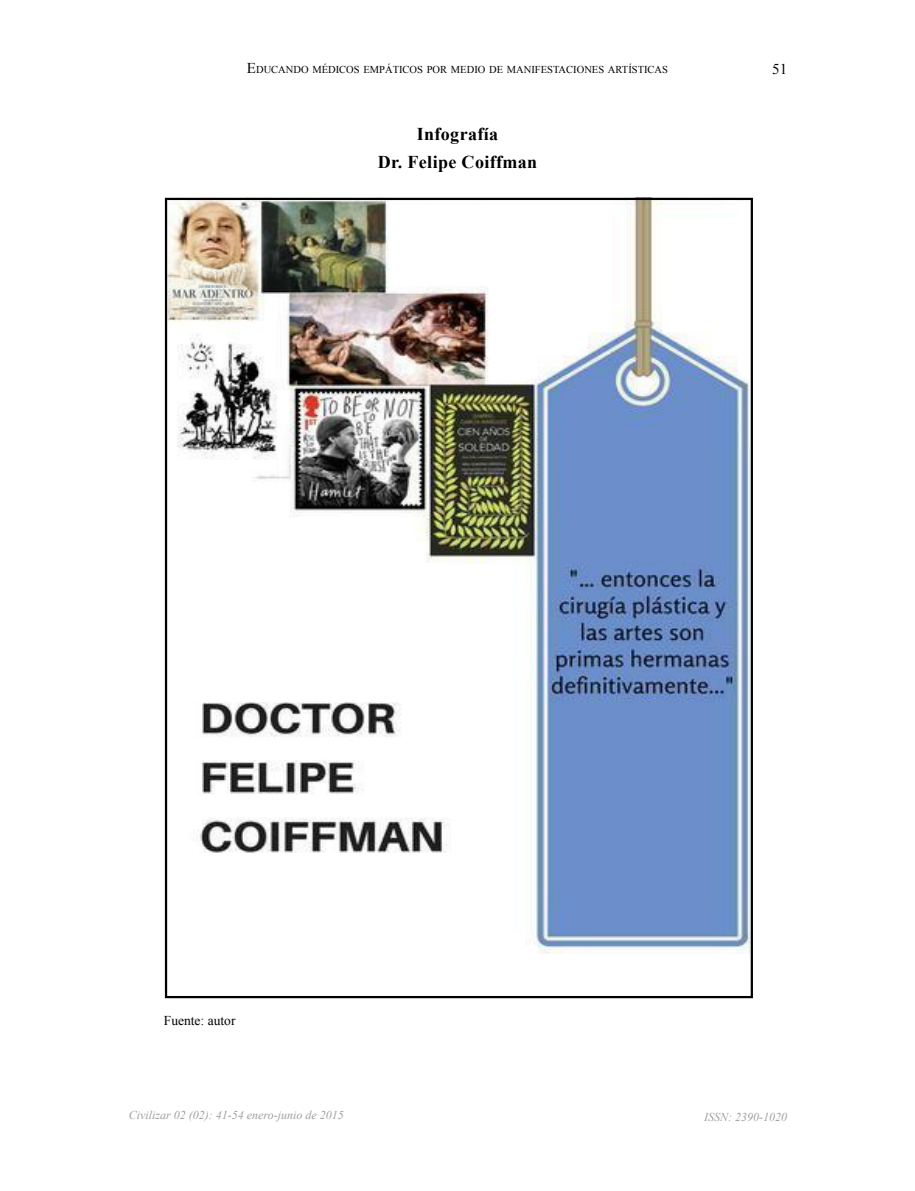
<style>
.page{position:relative;width:915px;height:1191px;background:#fff}
.page>*{position:absolute;margin:0;border:0;box-sizing:border-box;transform-origin:0 0}
.t1{font:700 18px/27.8px "Times New Roman";letter-spacing:.02em;color:#000;text-align:center}
.t2{font:15px "Times New Roman";color:#000}
.t3{font:13.5px "Times New Roman";color:#000}
.t4{font:italic 12px "Times New Roman";color:#9d9fa2}
.t5{font:10.5px "Times New Roman";color:#000}
.s1{font-size:15px}
</style>
<div class="page">
<img style="left:168px;top:201px;width:580px;height:753px">
<p class="t5" style="left:247px;top:63px;width:422px"><span class="s1">E</span>DUCANDO MÉDICOS EMPÁTICOS POR MEDIO DE MANIFESTACIONES ARTÍSTICAS</p>
<h2 class="t2" style="left:772px;top:59px;width:16px">51</h2>
<h1 class="t1" style="left:377px;top:119px;width:161px">Infografía<br>Dr. Felipe Coiffman</h1>
<p class="t3" style="left:164px;top:1011px;width:73px">Fuente: autor</p>
<p class="t4" style="left:129px;top:1106px;width:216px">Civilizar 02 (02): 41-54 enero-junio de 2015</p>
<p class="t4" style="left:704px;top:1108px;width:84px">ISSN: 2390-1020</p>
</div>
